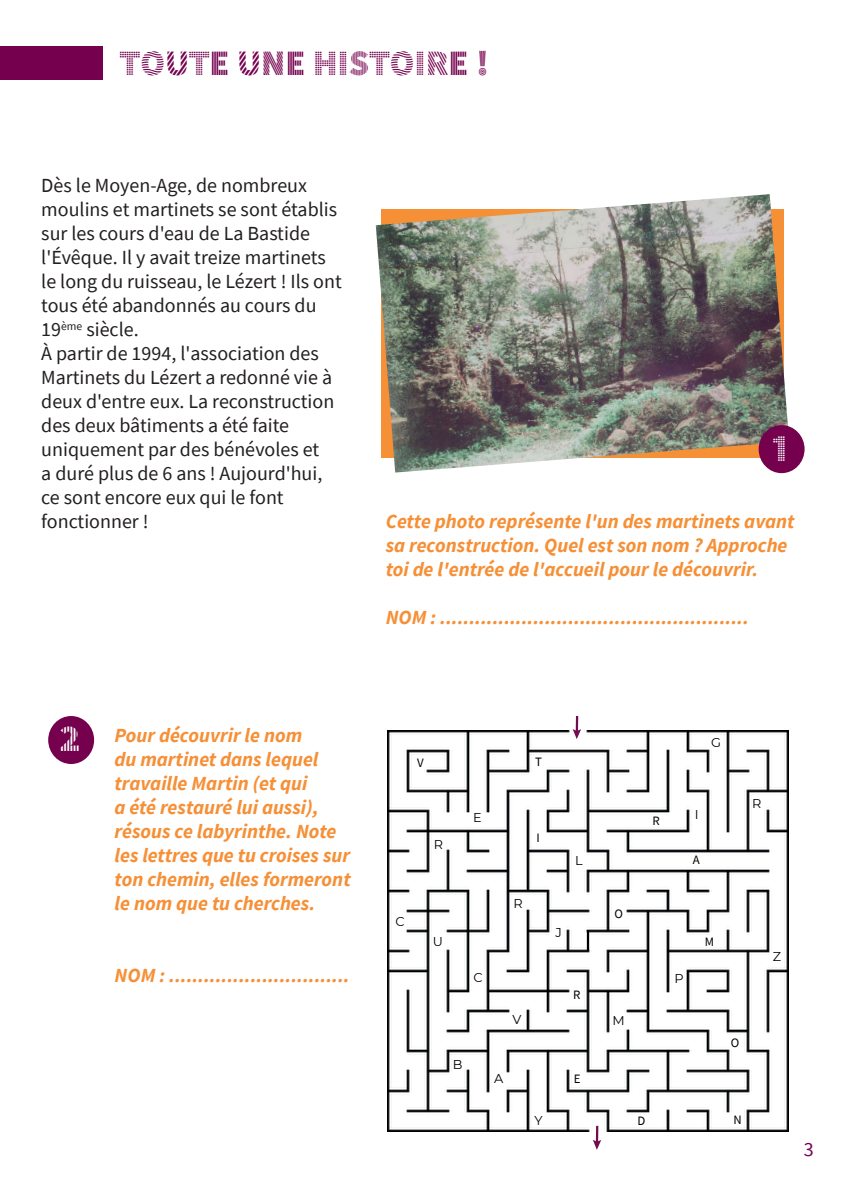
<style>
.page{position:relative;width:842px;height:1191px;background:#fff}
.page>*{position:absolute;margin:0;border:0;box-sizing:border-box;transform-origin:0 0}
.t1{font:38px "Source Sans Pro DISPLAY";color:#fff}
.t2{font:36px "Source Sans Pro DISPLAY";color:#74004e}
.t3{font:20px/24px "Source Sans Pro";color:#231f20}
.t4{font:italic 700 20px/24px "Source Sans Pro";color:#f69037}
.t5{font:20px "Source Sans Pro";color:#74004e}
.t6{font:12.8px "Montserrat";color:#000001}
.t7{font:12.8px "Source Sans Pro";color:#000001}
</style>
<div class="page">
<img style="left:388px;top:730px;width:400px;height:401px">
<hr style="left:587px;top:930px;width:2px;height:20px;background:#000001">
<svg style="left:573px;top:716px;width:8px;height:23px"></svg>
<svg style="left:593px;top:1125px;width:8px;height:24px"></svg>
<div style="left:0;top:46px;width:102px;height:34px;background:#74004e"></div>
<img style="left:376px;top:194px;width:412px;height:278px">
<div style="left:759px;top:425px;width:45px;height:48px;background:#74004e;border-radius:50%"></div>
<div style="left:48px;top:716px;width:46px;height:48px;background:#74004e;border-radius:50%"></div>
<h2 class="t2" style="left:120px;top:44px;width:371px">TOUTE UNE HISTOIRE !</h2>
<p class="t3" style="left:41px;top:173px;width:302px">Dès le Moyen-Age, de nombreux moulins et martinets se sont établis sur les cours d'eau de La Bastide l'Évêque. Il y avait treize martinets le long du ruisseau, le Lézert ! Ils ont tous été abandonnés au cours du<br>19<sup>ème</sup> siècle.<br>À partir de 1994, l'association des<br>Martinets du Lézert a redonné vie à deux d'entre eux. La reconstruction des deux bâtiments a été faite uniquement par des bénévoles et<br>a duré plus de 6 ans ! Aujourd'hui, ce sont encore eux qui le font fonctionner !</p>
<h1 class="t1" style="left:771px;top:428px;width:21px">1</h1>
<p class="t4" style="left:386px;top:509px;width:410px">Cette photo représente l'un des martinets avant sa reconstruction. Quel est son nom ? Approche toi de l'entrée de l'accueil pour le découvrir.</p>
<p class="t4" style="left:386px;top:605px;width:365px">NOM : .....................................................</p>
<h1 class="t1" style="left:60px;top:719px;width:22px">2</h1>
<p class="t4" style="left:115px;top:723px;width:238px">Pour découvrir le nom<br>du martinet dans lequel travaille Martin (et qui<br>a été restauré lui aussi), résous ce labyrinthe. Note les lettres que tu croises sur ton chemin, elles formeront le nom que tu cherches.</p>
<p class="t4" style="left:115px;top:963px;width:237px">NOM : ...............................</p>
<p class="t7" style="left:417px;top:754px;width:8px">V</p>
<p class="t7" style="left:535px;top:753px;width:8px">T</p>
<p class="t6" style="left:395px;top:913px;width:11px">C</p>
<p class="t6" style="left:434px;top:836px;width:11px">R</p>
<p class="t6" style="left:433px;top:932px;width:12px">U</p>
<p class="t6" style="left:473px;top:808px;width:10px">E</p>
<p class="t6" style="left:473px;top:968px;width:11px">C</p>
<p class="t7" style="left:536px;top:829px;width:5px">I</p>
<p class="t6" style="left:514px;top:895px;width:11px">R</p>
<p class="t6" style="left:575px;top:852px;width:9px">L</p>
<p class="t6" style="left:555px;top:923px;width:8px">J</p>
<p class="t6" style="left:512px;top:1010px;width:10px">V</p>
<p class="t7" style="left:573px;top:986px;width:9px">R</p>
<p class="t6" style="left:453px;top:1055px;width:11px">B</p>
<p class="t6" style="left:494px;top:1069px;width:11px">A</p>
<p class="t6" style="left:534px;top:1112px;width:10px">Y</p>
<p class="t7" style="left:574px;top:1070px;width:8px">E</p>
<p class="t7" style="left:614px;top:905px;width:10px">O</p>
<p class="t6" style="left:612px;top:1011px;width:14px">M</p>
<p class="t7" style="left:652px;top:812px;width:9px">R</p>
<p class="t6" style="left:711px;top:733px;width:11px">G</p>
<p class="t6" style="left:695px;top:806px;width:5px">I</p>
<p class="t7" style="left:693px;top:851px;width:8px">A</p>
<p class="t6" style="left:752px;top:794px;width:11px">R</p>
<p class="t6" style="left:674px;top:969px;width:11px">P</p>
<p class="t7" style="left:705px;top:934px;width:11px">M</p>
<p class="t7" style="left:731px;top:1034px;width:10px">O</p>
<p class="t6" style="left:773px;top:947px;width:10px">Z</p>
<p class="t7" style="left:637px;top:1113px;width:9px">D</p>
<p class="t7" style="left:733px;top:1111px;width:10px">N</p>
<p class="t5" style="left:804px;top:1137px;width:11px">3</p>
</div>
